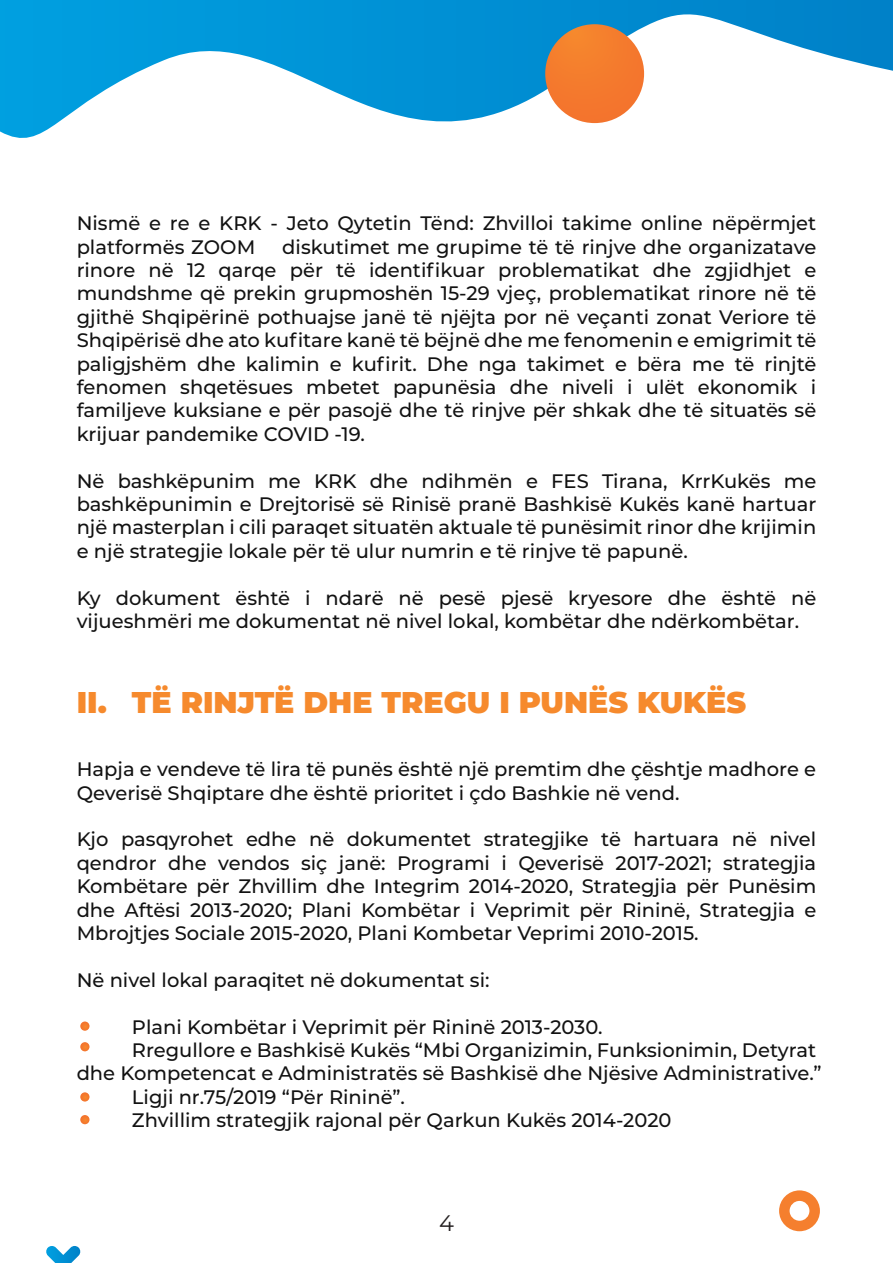
<style>
.page{position:relative;width:893px;height:1263px;background:#fff}
.page>*{position:absolute;margin:0;border:0;box-sizing:border-box;transform-origin:0 0}
.t1{font:900 30px "Montserrat";color:#f68a2d}
.t2{font:22.5px "Montserrat";color:#231f20}
.t3{font:500 19.5px/23.4px "Montserrat";color:#121212}
</style>
<div class="page">
<svg style="left:0;top:0;width:893px;height:138px"></svg>
<div style="left:545px;top:24px;width:99px;height:99px;background:#f47a2d;border-radius:49px"></div>
<svg style="left:779px;top:1190px;width:41px;height:41px"></svg>
<svg style="left:46px;top:1246px;width:35px;height:17px"></svg>
<svg style="left:80px;top:1021px;width:10px;height:10px"></svg>
<svg style="left:80px;top:1042px;width:10px;height:9px"></svg>
<svg style="left:80px;top:1092px;width:10px;height:9px"></svg>
<svg style="left:80px;top:1115px;width:10px;height:9px"></svg>
<p class="t3" style="left:77px;top:211px;width:741px">Nismë e re e KRK - Jeto Qytetin Tënd: Zhvilloi takime online nëpërmjet platformës ZOOM</p>
<p class="t3" style="left:77px;top:234px;width:741px;text-align:justify;text-indent:206px">diskutimet me grupime të të rinjve dhe organizatave rinore në 12 qarqe për të identifikuar problematikat dhe zgjidhjet e mundshme që prekin grupmoshën 15-29 vjeç, problematikat rinore në të gjithë Shqipërinë pothuajse janë të njëjta por në veçanti zonat Veriore të Shqipërisë dhe ato kufitare kanë të bëjnë dhe me fenomenin e emigrimit të paligjshëm dhe kalimin e kufirit. Dhe nga takimet e bëra me të rinjtë fenomen shqetësues mbetet papunësia dhe niveli i ulët ekonomik i familjeve kuksiane e për pasojë dhe të rinjve për shkak dhe të situatës së krijuar pandemike COVID -19.</p>
<p class="t3" style="left:77px;top:468px;width:741px;text-align:justify">Në bashkëpunim me KRK dhe ndihmën e FES Tirana, KrrKukës me bashkëpunimin e Drejtorisë së Rinisë pranë Bashkisë Kukës kanë hartuar një masterplan i cili paraqet situatën aktuale të punësimit rinor dhe krijimin e një strategjie lokale për të ulur numrin e të rinjve të papunë.</p>
<p class="t3" style="left:77px;top:585px;width:741px">Ky dokument është i ndarë në pesë pjesë kryesore dhe është në vijueshmëri me dokumentat në nivel lokal, kombëtar dhe ndërkombëtar.</p>
<h1 class="t1" style="left:77px;top:680px;width:671px">II. TË RINJTË DHE TREGU I PUNËS KUKËS</h1>
<p class="t3" style="left:77px;top:757px;width:741px">Hapja e vendeve të lira të punës është një premtim dhe çështje madhore e<br>Qeverisë Shqiptare dhe është prioritet i çdo Bashkie në vend.</p>
<p class="t3" style="left:77px;top:827px;width:741px;text-align:justify">Kjo pasqyrohet edhe në dokumentet strategjike të hartuara në nivel qendror dhe vendos siç janë: Programi i Qeverisë 2017-2021; strategjia Kombëtare për Zhvillim dhe Integrim 2014-2020, Strategjia për Punësim dhe Aftësi 2013-2020; Plani Kombëtar i Veprimit për Rininë, Strategjia e Mbrojtjes Sociale 2015-2020, Plani Kombetar Veprimi 2010-2015.</p>
<p class="t3" style="left:77px;top:967px;width:414px">Në nivel lokal paraqitet në dokumentat si:</p>
<p class="t3" style="left:132px;top:1014px;width:472px">Plani Kombëtar i Veprimit për Rininë 2013-2030.</p>
<p class="t3" style="left:132px;top:1037px;width:686px">Rregullore e Bashkisë Kukës “Mbi Organizimin, Funksionimin, Detyrat</p>
<p class="t3" style="left:77px;top:1061px;width:746px">dhe Kompetencat e Administratës së Bashkisë dhe Njësive Administrative.”</p>
<p class="t3" style="left:132px;top:1084px;width:274px">Ligji nr.75/2019 “Për Rininë”.</p>
<p class="t3" style="left:132px;top:1108px;width:541px">Zhvillim strategjik rajonal për Qarkun Kukës 2014-2020</p>
<p class="t2" style="left:439px;top:1208px;width:16px">4</p>
</div>
